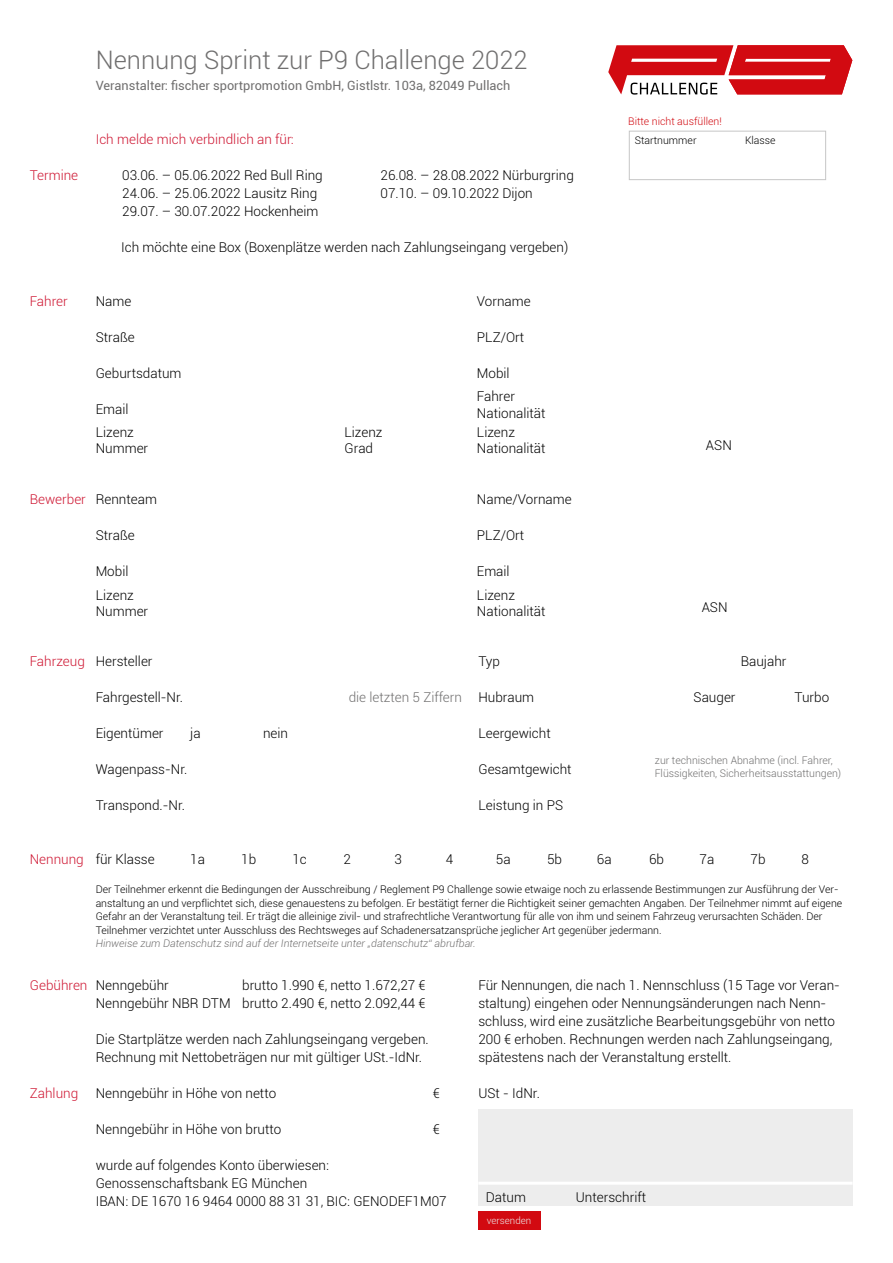
<style>
.page{position:relative;width:893px;height:1263px;background:#fff}
.page>*{position:absolute;margin:0;border:0;box-sizing:border-box;transform-origin:0 0}
.t1{font:300 25.5px "Roboto";color:#706f6f}
.t2{font:300 13.5px/18px "Roboto";color:#000}
.t3{font:300 13.5px "Roboto";color:#ce1531}
.t4{font:300 13.5px "Roboto";color:#706f6f}
.t5{font:12.75px "Roboto";color:#706f6f}
.t6{font:300 10.5px/13.5px "Roboto";color:#000}
.t7{font:300 10.5px/12.6px "Roboto";color:#706f6f}
.t8{font:italic 300 10.5px "Roboto";color:#706f6f}
.t9{font:300 10.5px "Roboto";color:#d20a11}
.t10{font:300 9.75px "Roboto";color:#ededed}
</style>
<div class="page">
<div style="left:478px;top:1110px;width:375px;height:96px;background:#ededed"></div>
<div style="left:478px;top:1212px;width:63px;height:18px;background:#d20a11"></div>
<hr style="left:478px;top:1182px;width:375px;height:3px;background:#fff">
<svg style="left:608px;top:45px;width:244px;height:50px"></svg>
<div style="left:629px;top:131px;width:197px;height:49px;border:1px solid #c6c6c6"></div>
<h1 class="t1" style="left:96px;top:43px;width:433px">Nennung Sprint zur P9 Challenge 2022</h1>
<p class="t5" style="left:96px;top:77px;width:416px">Veranstalter: fischer sportpromotion GmbH, Gistlstr. 103a, 82049 Pullach</p>
<p class="t3" style="left:30px;top:166px;width:50px">Termine</p>
<p class="t3" style="left:96px;top:130px;width:200px">Ich melde mich verbindlich an für:</p>
<p class="t2" style="left:122px;top:166px;width:202px">03.06. – 05.06.2022 Red Bull Ring<br>24.06. – 25.06.2022 Lausitz Ring<br>29.07. – 30.07.2022 Hockenheim</p>
<p class="t2" style="left:381px;top:166px;width:195px">26.08. – 28.08.2022 Nürburgring<br>07.10. – 09.10.2022 Dijon</p>
<p class="t9" style="left:628px;top:114px;width:95px">Bitte nicht ausfüllen!</p>
<p class="t6" style="left:635px;top:133px;width:63px">Startnummer</p>
<p class="t6" style="left:745px;top:133px;width:32px">Klasse</p>
<p class="t2" style="left:121px;top:238px;width:449px">Ich möchte eine Box (Boxenplätze werden nach Zahlungseingang vergeben)</p>
<p class="t3" style="left:30px;top:292px;width:40px">Fahrer</p>
<p class="t2" style="left:96px;top:292px;width:37px">Name</p>
<p class="t2" style="left:96px;top:328px;width:41px">Straße</p>
<p class="t2" style="left:96px;top:364px;width:87px">Geburtsdatum</p>
<p class="t2" style="left:96px;top:400px;width:34px">Email</p>
<p class="t2" style="left:477px;top:292px;width:55px">Vorname</p>
<p class="t2" style="left:477px;top:328px;width:49px">PLZ/Ort</p>
<p class="t2" style="left:477px;top:364px;width:34px">Mobil</p>
<p class="t2" style="left:477px;top:388px;width:70px;line-height:16.2px">Fahrer<br>Nationalität</p>
<p class="t2" style="left:96px;top:424px;width:54px;line-height:16.2px">Lizenz<br>Nummer</p>
<p class="t2" style="left:344px;top:424px;width:40px;line-height:16.2px">Lizenz<br>Grad</p>
<p class="t2" style="left:477px;top:424px;width:70px;line-height:16.2px">Lizenz<br>Nationalität</p>
<p class="t2" style="left:706px;top:436px;width:27px">ASN</p>
<p class="t3" style="left:30px;top:490px;width:58px">Bewerber</p>
<p class="t2" style="left:96px;top:490px;width:63px">Rennteam</p>
<p class="t2" style="left:96px;top:526px;width:41px">Straße</p>
<p class="t2" style="left:96px;top:562px;width:34px">Mobil</p>
<p class="t2" style="left:477px;top:490px;width:96px">Name/Vorname</p>
<p class="t2" style="left:477px;top:526px;width:49px">PLZ/Ort</p>
<p class="t2" style="left:477px;top:562px;width:34px">Email</p>
<p class="t2" style="left:96px;top:586px;width:54px;line-height:16.2px">Lizenz<br>Nummer</p>
<p class="t2" style="left:477px;top:586px;width:70px;line-height:16.2px">Lizenz<br>Nationalität</p>
<p class="t2" style="left:702px;top:598px;width:27px">ASN</p>
<p class="t3" style="left:30px;top:652px;width:57px">Fahrzeug</p>
<p class="t2" style="left:96px;top:652px;width:58px">Hersteller</p>
<p class="t2" style="left:96px;top:688px;width:89px">Fahrgestell-Nr.</p>
<p class="t2" style="left:96px;top:724px;width:69px">Eigentümer</p>
<p class="t2" style="left:96px;top:760px;width:93px">Wagenpass-Nr.</p>
<p class="t2" style="left:96px;top:796px;width:91px">Transpond.-Nr.</p>
<p class="t2" style="left:190px;top:724px;width:12px">ja</p>
<p class="t2" style="left:263px;top:724px;width:27px">nein</p>
<p class="t4" style="left:349px;top:688px;width:115px">die letzten 5 Ziffern</p>
<p class="t2" style="left:478px;top:652px;width:23px">Typ</p>
<p class="t2" style="left:478px;top:688px;width:57px">Hubraum</p>
<p class="t2" style="left:478px;top:724px;width:74px">Leergewicht</p>
<p class="t2" style="left:478px;top:760px;width:95px">Gesamtgewicht</p>
<p class="t2" style="left:478px;top:796px;width:86px">Leistung in PS</p>
<p class="t2" style="left:741px;top:652px;width:47px">Baujahr</p>
<p class="t2" style="left:693px;top:688px;width:44px">Sauger</p>
<p class="t2" style="left:795px;top:688px;width:36px">Turbo</p>
<p class="t7" style="left:655px;top:754px;width:188px">zur technischen Abnahme (incl. Fahrer,<br>Flüssigkeiten, Sicherheitsausstattungen)</p>
<p class="t3" style="left:30px;top:850px;width:56px">Nennung</p>
<p class="t2" style="left:96px;top:850px;width:61px">für Klasse</p>
<p class="t2" style="left:190px;top:850px;width:16px">1a</p>
<p class="t2" style="left:241px;top:850px;width:16px">1b</p>
<p class="t2" style="left:292px;top:850px;width:16px">1c</p>
<p class="t2" style="left:343px;top:850px;width:9px">2</p>
<p class="t2" style="left:394px;top:850px;width:9px">3</p>
<p class="t2" style="left:446px;top:850px;width:9px">4</p>
<p class="t2" style="left:496px;top:850px;width:16px">5a</p>
<p class="t2" style="left:547px;top:850px;width:16px">5b</p>
<p class="t2" style="left:597px;top:850px;width:16px">6a</p>
<p class="t2" style="left:649px;top:850px;width:16px">6b</p>
<p class="t2" style="left:699px;top:850px;width:16px">7a</p>
<p class="t2" style="left:751px;top:850px;width:16px">7b</p>
<p class="t2" style="left:802px;top:850px;width:9px">8</p>
<p class="t6" style="left:96px;top:882px;width:748px">Der Teilnehmer erkennt die Bedingungen der Ausschreibung / Reglement P9 Challenge sowie etwaige noch zu erlassende Bestimmungen zur Ausführung der Ver&shy;anstaltung an und verpflichtet sich, diese genauestens zu befolgen. Er bestätigt ferner die Richtigkeit seiner gemachten Angaben. Der Teilnehmer nimmt auf eigene Gefahr an der Veranstaltung teil. Er trägt die alleinige zivil- und strafrechtliche Verantwortung für alle von ihm und seinem Fahrzeug verursachten Schäden. Der Teilnehmer verzichtet unter Ausschluss des Rechtsweges auf Schadenersatzansprüche jeglicher Art gegenüber jedermann.</p>
<p class="t8" style="left:96px;top:936px;width:381px">Hinweise zum Datenschutz sind auf der Internetseite unter „datenschutz“ abrufbar.</p>
<p class="t3" style="left:30px;top:976px;width:59px">Gebühren</p>
<p class="t3" style="left:30px;top:1084px;width:50px">Zahlung</p>
<p class="t2" style="left:96px;top:976px;width:136px">Nenngebühr<br>Nenngebühr NBR DTM</p>
<p class="t2" style="left:242px;top:976px;width:185px">brutto 1.990 €, netto 1.672,27 € brutto 2.490 €, netto 2.092,44 €</p>
<p class="t2" style="left:96px;top:1030px;width:335px">Die Startplätze werden nach Zahlungseingang vergeben.<br>Rechnung mit Nettobeträgen nur mit gültiger USt.-IdNr.</p>
<p class="t2" style="left:96px;top:1084px;width:182px">Nenngebühr in Höhe von netto</p>
<p class="t2" style="left:433px;top:1084px;width:9px">€</p>
<p class="t2" style="left:96px;top:1120px;width:187px">Nenngebühr in Höhe von brutto</p>
<p class="t2" style="left:433px;top:1120px;width:9px">€</p>
<p class="t2" style="left:96px;top:1156px;width:353px">wurde auf folgendes Konto überwiesen:<br>Genossenschaftsbank EG München<br>IBAN: DE 1670 16 9464 0000 88 31 31, BIC: GENODEF1M07</p>
<p class="t2" style="left:478px;top:976px;width:363px">Für Nennungen, die nach 1. Nennschluss (15 Tage vor Veran&shy;staltung) eingehen oder Nennungsänderungen nach Nenn&shy;schluss, wird eine zusätzliche Bearbeitungsgebühr von netto 200 € erhoben. Rechnungen werden nach Zahlungseingang, spätestens nach der Veranstaltung erstellt.</p>
<p class="t2" style="left:478px;top:1084px;width:63px">USt - IdNr.</p>
<p class="t2" style="left:486px;top:1187px;width:42px">Datum</p>
<p class="t2" style="left:576px;top:1187px;width:72px">Unterschrift</p>
<p class="t10" style="left:487px;top:1214px;width:46px">versenden</p>
</div>
